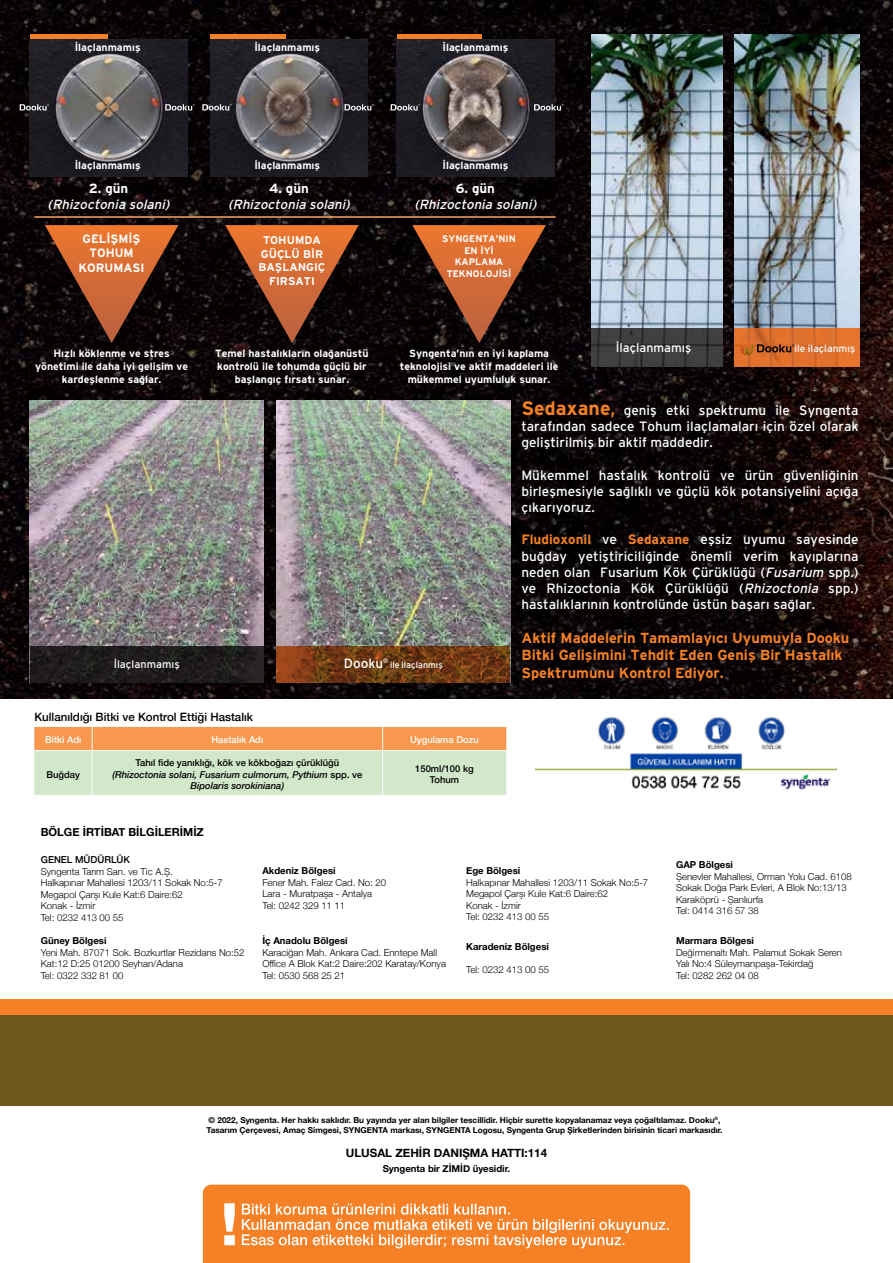
<style>
.page{position:relative;width:893px;height:1263px;background:#fff}
.page>*{position:absolute;margin:0;border:0;box-sizing:border-box;transform-origin:0 0}
.t1{font:700 14.55px/17.5px "Interstate TR";color:#f58025}
.t2{font:13.5px/16.2px "Interstate TR";color:#fff;text-align:justify}
.t3{font:italic 13.2px "Interstate TR";color:#fff}
.t4{font:700 13.2px "Interstate TR";color:#fff}
.t5{font:12.45px "Interstate TR";color:#fff}
.t6{font:700 12.15px/14.5px "Interstate TR";color:#fff;text-align:center}
.t7{font:500 11.55px "Helvetica Neue";color:#000}
.t8{font:700 11.55px "Helvetica Neue";color:#000}
.t9{font:700 11.25px/13.5px "Interstate TR";color:#fff;text-align:center}
.t10{font:700 11.1px "Helvetica Neue";color:#000}
.t11{font:10.95px "Interstate TR";color:#fff}
.t12{font:700 10.5px/12.6px "Interstate TR";color:#fff;text-align:center}
.t13{font:10.2px "Interstate TR";color:#fff}
.t14{font:300 9.6px/11.6px "Helvetica Neue";color:#000}
.t15{font:700 9.6px "Helvetica Neue";color:#000}
.t16{font:700 9.6px/11.4px "Interstate TR";color:#fff;text-align:center}
.t17{font:500 9.6px "Helvetica Neue";color:#000}
.t18{font:italic 500 9.45px/11.2px "Helvetica Neue";color:#000;text-align:center}
.t19{font:500 9.45px "Helvetica Neue";color:#fff}
.t20{font:500 9.45px/11.2px "Helvetica Neue";color:#000;text-align:center}
.t21{font:9px "Interstate TR";color:#fff}
.t22{font:700 8.25px/9.9px "Helvetica Neue";color:#000}
.s1{font-weight:700;font-size:19.5px;color:#f58025}
.s2{font-size:19.5px;color:#f58025}
.s3{font-weight:700;color:#f58025}
.s4{font-style:italic}
.s5{font-style:normal}
</style>
<div class="page">
<img style="left:0;top:0;width:893px;height:698px">
<div style="left:0;top:1015px;width:893px;height:90px;background:#6e561c"></div>
<div style="left:0;top:1000px;width:893px;height:15px;background:#f58025"></div>
<svg style="left:34px;top:727px;width:472px;height:68px;background:#decc9f"></svg>
<hr style="left:34px;top:750px;width:58px;height:1px;background:#fff">
<hr style="left:92px;top:750px;width:291px;height:1px;background:#fff">
<hr style="left:92px;top:751px;width:1px;height:44px;background:#fff">
<hr style="left:383px;top:750px;width:123px;height:1px;background:#fff">
<hr style="left:382px;top:751px;width:1px;height:44px;background:#fff">
<svg style="left:203px;top:1184px;width:487px;height:79px;background:#f68f40"></svg>
<div style="left:504px;top:383px;width:372px;height:245px;background:#000;opacity:.75"></div>
<img style="left:45px;top:225px;width:133px;height:118px">
<img style="left:412px;top:225px;width:134px;height:118px">
<img style="left:225px;top:225px;width:134px;height:118px">
<img style="left:591px;top:34px;width:132px;height:333px">
<img style="left:734px;top:34px;width:125px;height:295px">
<svg style="left:734px;top:329px;width:125px;height:38px;background:#de702c"></svg>
<svg style="left:740px;top:340px;width:54px;height:15px"></svg>
<img style="left:277px;top:401px;width:233px;height:245px">
<img style="left:30px;top:401px;width:234px;height:245px">
<svg style="left:30px;top:646px;width:234px;height:37px;background:#1f1c1d"></svg>
<svg style="left:277px;top:646px;width:233px;height:37px;background:#723b15"></svg>
<div style="left:517px;top:627px;width:336px;height:58px;background:#000;opacity:.75"></div>
<img style="left:535px;top:716px;width:302px;height:74px">
<svg style="left:30px;top:34px;width:78px;height:6px"></svg>
<img style="left:30px;top:40px;width:157px;height:136px">
<svg style="left:165px;top:104px;width:30px;height:7px"></svg>
<svg style="left:20px;top:104px;width:29px;height:7px"></svg>
<svg style="left:210px;top:34px;width:76px;height:6px"></svg>
<img style="left:210px;top:40px;width:158px;height:136px">
<svg style="left:397px;top:34px;width:84px;height:6px"></svg>
<img style="left:397px;top:40px;width:157px;height:136px">
<hr style="left:34px;top:216px;width:521px;height:2px;background:#f9a362">
<svg style="left:202px;top:104px;width:30px;height:7px"></svg>
<svg style="left:344px;top:104px;width:30px;height:7px"></svg>
<svg style="left:391px;top:104px;width:29px;height:7px"></svg>
<svg style="left:534px;top:104px;width:29px;height:7px"></svg>
<p class="t12" style="left:75px;top:41px;width:67px">İlaçlanmamış</p>
<p class="t12" style="left:254px;top:41px;width:67px">İlaçlanmamış</p>
<p class="t12" style="left:442px;top:41px;width:67px">İlaçlanmamış</p>
<p class="t12" style="left:75px;top:159px;width:67px">İlaçlanmamış</p>
<p class="t12" style="left:254px;top:159px;width:67px">İlaçlanmamış</p>
<p class="t12" style="left:442px;top:159px;width:67px">İlaçlanmamış</p>
<h3 class="t4" style="left:89px;top:181px;width:41px">2. gün</h3>
<h3 class="t3" style="left:48px;top:196px;width:123px">(Rhizoctonia solani)</h3>
<h3 class="t4" style="left:269px;top:181px;width:41px">4. gün</h3>
<h3 class="t3" style="left:228px;top:196px;width:123px">(Rhizoctonia solani)</h3>
<h3 class="t4" style="left:456px;top:181px;width:41px">6. gün</h3>
<h3 class="t3" style="left:414px;top:196px;width:123px">(Rhizoctonia solani)</h3>
<p class="t6" style="left:79px;top:231px;width:68px">GELİŞMİŞ<br>TOHUM<br>KORUMASI</p>
<p class="t9" style="left:258px;top:233px;width:69px">TOHUMDA<br>GÜÇLÜ BİR<br>BAŞLANGIÇ<br>FIRSATI</p>
<p class="t16" style="left:442px;top:233px;width:75px">SYNGENTA’NIN<br>EN İYİ<br>KAPLAMA<br>TEKNOLOJİSİ</p>
<p class="t12" style="left:35px;top:347px;width:155px">Hızlı köklenme ve stres yönetimi ile daha iyi gelişim ve kardeşlenme sağlar.</p>
<p class="t12" style="left:215px;top:347px;width:155px">Temel hastalıkların olağanüstü kontrolü ile tohumda güçlü bir başlangıç fırsatı sunar.</p>
<p class="t12" style="left:400px;top:347px;width:160px">Syngenta’nın en iyi kaplama teknolojisi ve aktif maddeleri ile mükemmel uyumluluk sunar.</p>
<p class="t5" style="left:616px;top:341px;width:77px">İlaçlanmamış</p>
<p class="t13" style="left:794px;top:343px;width:62px">ile ilaçlanmış</p>
<h2 class="t2" style="left:521px;top:402px;width:339px"><span class="s1">Sedaxane</span><span class="s2">,</span> geniş etki spektrumu ile Syngenta tarafından sadece Tohum ilaçlamaları için özel olarak geliştirilmiş bir aktif maddedir.</h2>
<h2 class="t2" style="left:521px;top:467px;width:339px">Mükemmel hastalık kontrolü ve ürün güvenliğinin birleşmesiyle sağlıklı ve güçlü kök potansiyelini açığa çıkarıyoruz.</h2>
<p class="t2" style="left:521px;top:531px;width:339px"><span class="s3">Fludioxonil</span> ve <span class="s3">Sedaxane</span> eşsiz uyumu sayesinde buğday yetiştiriciliğinde önemli verim kayıplarına neden olan Fusarium Kök Çürüklüğü (<span class="s4">Fusarium</span> spp.) ve Rhizoctonia Kök Çürüklüğü (<span class="s4">Rhizoctonia</span> spp.) hastalıklarının kontrolünde üstün başarı sağlar.</p>
<p class="t11" style="left:114px;top:658px;width:67px">İlaçlanmamış</p>
<h2 class="t2" style="left:344px;top:655px;width:46px">Dooku<sup>®</sup></h2>
<p class="t21" style="left:390px;top:659px;width:54px">ile ilaçlanmış</p>
<p class="t7" style="left:34px;top:708px;width:220px">Kullanıldığı Bitki ve Kontrol Ettiği Hastalık</p>
<p class="t19" style="left:45px;top:732px;width:38px">Bitki Adı</p>
<p class="t19" style="left:211px;top:732px;width:53px">Hastalık Adı</p>
<p class="t19" style="left:410px;top:732px;width:70px">Uygulama Dozu</p>
<p class="t20" style="left:46px;top:768px;width:35px">Buğday</p>
<p class="t18" style="left:112px;top:757px;width:251px"><span class="s5">Tahıl fide yanıklığı, kök ve kökboğazı çürüklüğü </span>(Rhizoctonia solani, Fusarium culmorum, Pythium <span class="s5">spp. ve<br></span>Bipolaris sorokiniana)</p>
<p class="t20" style="left:415px;top:762px;width:60px">150ml/100 kg<br>Tohum</p>
<h1 class="t1" style="left:521px;top:629px;width:330px">Aktif Maddelerin Tamamlayıcı Uyumuyla Dooku<br>Bitki Gelişimini Tehdit Eden Geniş Bir Hastalık<br>Spektrumunu Kontrol Ediyor.</h1>
<p class="t10" style="left:41px;top:823px;width:165px">BÖLGE İRTİBAT BİLGİLERİMİZ</p>
<p class="t17" style="left:41px;top:852px;width:91px">GENEL MÜDÜRLÜK</p>
<p class="t14" style="left:41px;top:865px;width:184px">Syngenta Tarım San. ve Tic A.Ş.<br>Halkapınar Mahallesi 1203/11 Sokak No:5-7<br>Megapol Çarşı Kule Kat:6 Daire:62<br>Konak - İzmir<br>Tel: 0232 413 00 55</p>
<p class="t15" style="left:262px;top:863px;width:75px">Akdeniz Bölgesi</p>
<p class="t14" style="left:262px;top:876px;width:125px">Fener Mah. Falez Cad. No: 20<br>Lara - Muratpaşa - Antalya<br>Tel: 0242 329 11 11</p>
<p class="t15" style="left:41px;top:933px;width:67px">Güney Bölgesi</p>
<p class="t14" style="left:41px;top:946px;width:205px">Yeni Mah. 87071 Sok. Bozkurtlar Rezidans No:52<br>Kat:12 D:25 01200 Seyhan/Adana<br>Tel: 0322 332 81 00</p>
<p class="t15" style="left:262px;top:933px;width:87px">İç Anadolu Bölgesi</p>
<p class="t14" style="left:262px;top:946px;width:185px">Karaciğan Mah. Ankara Cad. Enntepe Mall<br>Office A Blok Kat:2 Daire:202 Karatay/Konya<br>Tel: 0530 568 25 21</p>
<p class="t15" style="left:466px;top:863px;width:56px">Ege Bölgesi</p>
<p class="t14" style="left:466px;top:876px;width:184px">Halkapınar Mahallesi 1203/11 Sokak No:5-7<br>Megapol Çarşı Kule Kat:6 Daire:62<br>Konak - İzmir<br>Tel: 0232 413 00 55</p>
<p class="t15" style="left:466px;top:939px;width:84px">Karadeniz Bölgesi</p>
<p class="t14" style="left:466px;top:963px;width:84px">Tel: 0232 413 00 55</p>
<p class="t15" style="left:676px;top:857px;width:58px">GAP Bölgesi</p>
<p class="t14" style="left:676px;top:870px;width:177px">Şenevler Mahallesi, Orman Yolu Cad. 6108<br>Sokak Doğa Park Evleri, A Blok No:13/13<br>Karaköprü - Şanlıurfa<br>Tel: 0414 316 57 38</p>
<p class="t15" style="left:676px;top:933px;width:79px">Marmara Bölgesi</p>
<p class="t14" style="left:676px;top:946px;width:167px">Değirmenaltı Mah. Palamut Sokak Seren<br>Yalı No:4 Süleymanpaşa-Tekirdağ<br>Tel: 0282 262 04 08</p>
<p class="t22" style="left:207px;top:1115px;width:517px">©️ 2022, Syngenta. Her hakkı saklıdır. Bu yayında yer alan bilgiler tescillidir. Hiçbir surette kopyalanamaz veya çoğaltılamaz. Dooku<sup>®</sup>,<br>Tasarım Çerçevesi, Amaç Simgesi, SYNGENTA markası, SYNGENTA Logosu, Syngenta Grup Şirketlerinden birisinin ticari markasıdır.</p>
<p class="t8" style="left:346px;top:1144px;width:203px">ULUSAL ZEHİR DANIŞMA HATTI:114</p>
<p class="t15" style="left:383px;top:1161px;width:129px">Syngenta bir ZİMİD üyesidir.</p>
</div>
